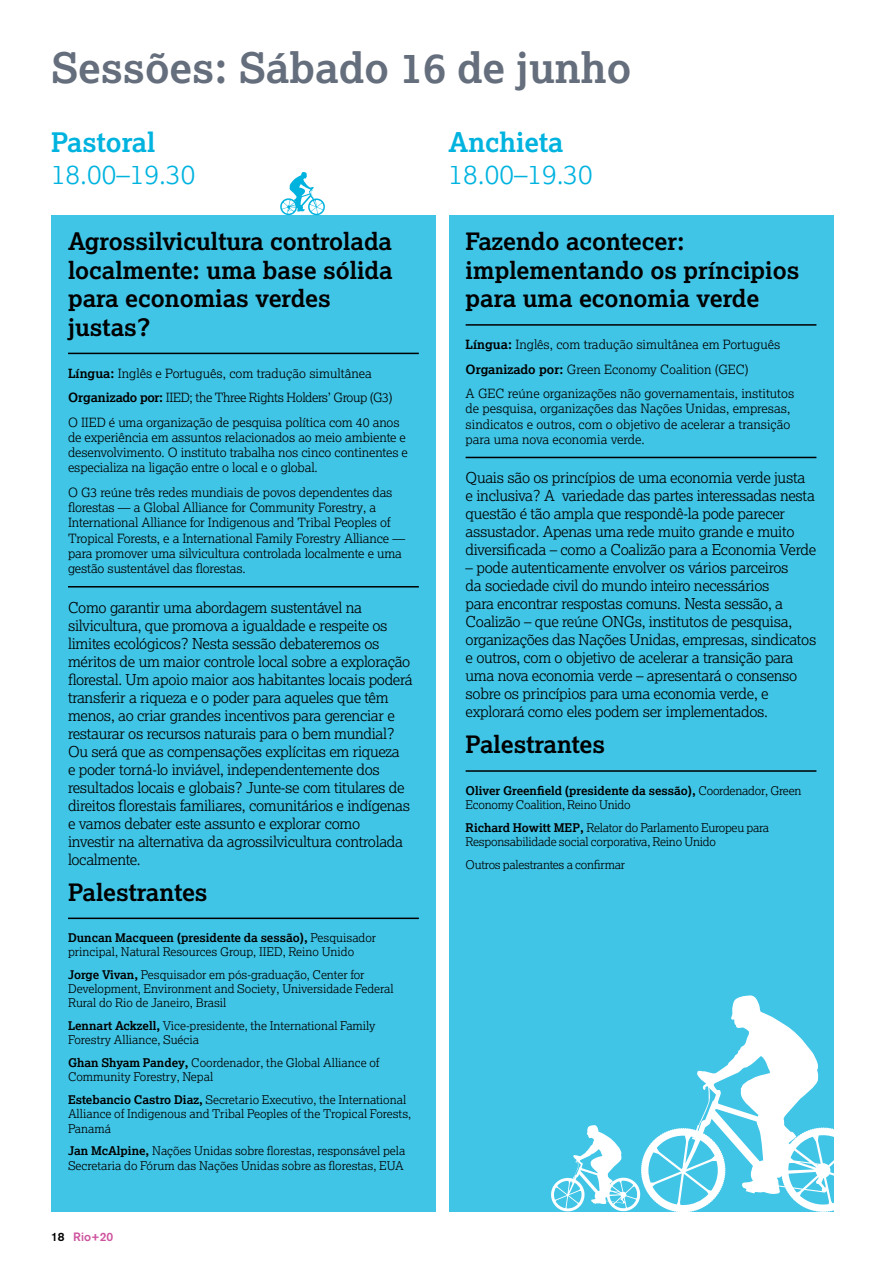
<style>
.page{position:relative;width:893px;height:1263px;background:#fff}
.page>*{position:absolute;margin:0;border:0;box-sizing:border-box;transform-origin:0 0}
.t1{font:700 42px "Lexia";color:#656e7c}
.t2{font:300 27px "Lexia";color:#00b3df}
.t3{font:700 27px "Lexia";color:#00b3df}
.t4{font:700 24px/28.5px "Lexia";color:#000}
.t5{font:300 15px/18px "Lexia";letter-spacing:-.02em;color:#000}
.t6{font:300 12.75px/15.3px "Lexia";letter-spacing:-.01em;color:#000}
.t7{font:300 12px/14.2px "Lexia";color:#000}
.t8{font:300 12px/14.2px "Lexia";letter-spacing:-.02em;color:#000}
.t9{font:500 12px "Akzidenz Grotesk BE";color:#ce539e}
.s1{font-weight:700}
.s2{color:#000}
</style>
<div class="page">
<div style="left:51px;top:215px;width:385px;height:996px;background:#40c5e7"></div>
<hr style="left:68px;top:353px;width:351px;height:1px;background:#000">
<hr style="left:68px;top:586px;width:351px;height:1px;background:#000">
<hr style="left:68px;top:917px;width:351px;height:2px;background:#000">
<div style="left:449px;top:215px;width:384px;height:996px;background:#40c5e7"></div>
<hr style="left:466px;top:324px;width:350px;height:2px;background:#000">
<hr style="left:466px;top:457px;width:350px;height:1px;background:#000">
<hr style="left:466px;top:770px;width:350px;height:2px;background:#000">
<svg style="left:280px;top:172px;width:45px;height:43px"></svg>
<svg style="left:641px;top:995px;width:193px;height:217px"></svg>
<svg style="left:551px;top:1125px;width:89px;height:86px"></svg>
<h1 class="t1" style="left:51px;top:41px;width:582px">Sessões: Sábado 16 de junho</h1>
<h2 class="t3" style="left:51px;top:125px;width:106px">Pastoral</h2>
<h2 class="t2" style="left:51px;top:157px;width:146px">18.00–19.30</h2>
<h3 class="t4" style="left:68px;top:227px;width:326px">Agrossilvicultura controlada localmente: uma base sólida para economias verdes justas?</h3>
<p class="t6" style="left:68px;top:361px;width:333px;line-height:24.3px"><span class="s1">Língua:</span> Inglês e Português, com tradução simultânea<br><span class="s1">Organizado por:</span> IIED; the Three Rights Holders’ Group (G3)<br>O IIED é uma organização de pesquisa política com 40 anos</p>
<p class="t6" style="left:68px;top:429px;width:341px">de experiência em assuntos relacionados ao meio ambiente e desenvolvimento. O instituto trabalha nos cinco continentes e especializa na ligação entre o local e o global.</p>
<p class="t6" style="left:68px;top:484px;width:339px">O G3 reúne três redes mundiais de povos dependentes das florestas — a Global Alliance for Community Forestry, a International Alliance for Indigenous and Tribal Peoples of Tropical Forests, e a International Family Forestry Alliance — para promover uma silvicultura controlada localmente e uma gestão sustentável das florestas.</p>
<p class="t5" style="left:68px;top:598px;width:346px">Como garantir uma abordagem sustentável na silvicultura, que promova a igualdade e respeite os limites ecológicos? Nesta sessão debateremos os méritos de um maior controle local sobre a exploração florestal. Um apoio maior aos habitantes locais poderá transferir a riqueza e o poder para aqueles que têm menos, ao criar grandes incentivos para gerenciar e restaurar os recursos naturais para o bem mundial?<br>Ou será que as compensações explícitas em riqueza<br>e poder torná-lo inviável, independentemente dos resultados locais e globais? Junte-se com titulares de direitos florestais familiares, comunitários e indígenas e vamos debater este assunto e explorar como<br>investir na alternativa da agrossilvicultura controlada localmente.</p>
<h3 class="t4" style="left:68px;top:877px;width:141px">Palestrantes</h3>
<p class="t7" style="left:68px;top:930px;width:310px"><span class="s1">Duncan Macqueen (presidente da sessão),</span> Pesquisador principal, Natural Resources Group, IIED, Reino Unido</p>
<p class="t7" style="left:68px;top:967px;width:327px"><span class="s1">Jorge Vivan,</span> Pesquisador em pós-graduação, Center for<br>Development, Environment and Society, Universidade Federal<br>Rural do Rio de Janeiro, Brasil</p>
<p class="t7" style="left:68px;top:1018px;width:309px"><span class="s1">Lennart Ackzell,</span> Vice-presidente, the International Family<br>Forestry Alliance, Suécia</p>
<p class="t7" style="left:68px;top:1055px;width:313px"><span class="s1">Ghan Shyam Pandey,</span> Coordenador, the Global Alliance of<br>Community Forestry, Nepal</p>
<p class="t7" style="left:68px;top:1092px;width:345px"><span class="s1">Estebancio Castro Diaz,</span> Secretario Executivo, the International<br>Alliance of Indigenous and Tribal Peoples of the Tropical Forests,<br>Panamá</p>
<p class="t7" style="left:68px;top:1143px;width:339px"><span class="s1">Jan McAlpine,</span> Nações Unidas sobre florestas, responsável pela<br>Secretaria do Fórum das Nações Unidas sobre as florestas, EUA</p>
<p class="t9" style="left:51px;top:1229px;width:64px"><span class="s2">18</span> Rio+20</p>
<h2 class="t3" style="left:449px;top:125px;width:116px">Anchieta</h2>
<h2 class="t2" style="left:449px;top:157px;width:146px">18.00–19.30</h2>
<h3 class="t4" style="left:466px;top:227px;width:335px">Fazendo acontecer: implementando os príncipios para uma economia verde</h3>
<p class="t6" style="left:466px;top:332px;width:330px;line-height:24.3px"><span class="s1">Língua:</span> Inglês, com tradução simultânea em Português<br><span class="s1">Organizado por:</span> Green Economy Coalition (GEC)<br>A GEC reúne organizações não governamentais, institutos</p>
<p class="t6" style="left:466px;top:401px;width:326px;text-align:justify">de pesquisa, organizações das Nações Unidas, empresas, sindicatos e outros, com o objetivo de acelerar a transição para uma nova economia verde.</p>
<p class="t5" style="left:466px;top:468px;width:352px">Quais são os princípios de uma economia verde justa e inclusiva? A variedade das partes interessadas nesta questão é tão ampla que respondê-la pode parecer assustador. Apenas uma rede muito grande e muito diversificada – como a Coalizão para a Economia Verde</p>
<p class="t5" style="left:466px;top:558px;width:352px">– pode autenticamente envolver os vários parceiros<br>da sociedade civil do mundo inteiro necessários<br>para encontrar respostas comuns. Nesta sessão, a Coalizão – que reúne ONGs, institutos de pesquisa, organizações das Nações Unidas, empresas, sindicatos e outros, com o objetivo de acelerar a transição para uma nova economia verde – apresentará o consenso sobre os princípios para uma economia verde, e explorará como eles podem ser implementados.</p>
<h3 class="t4" style="left:466px;top:730px;width:141px">Palestrantes</h3>
<p class="t8" style="left:466px;top:783px;width:337px"><span class="s1">Oliver Greenfield (presidente da sessão),</span> Coordenador, Green<br>Economy Coalition, Reino Unido</p>
<p class="t8" style="left:466px;top:820px;width:305px"><span class="s1">Richard Howitt MEP,</span> Relator do Parlamento Europeu para<br>Responsabilidade social corporativa, Reino Unido</p>
<p class="t8" style="left:466px;top:857px;width:161px">Outros palestrantes a confirmar</p>
</div>
